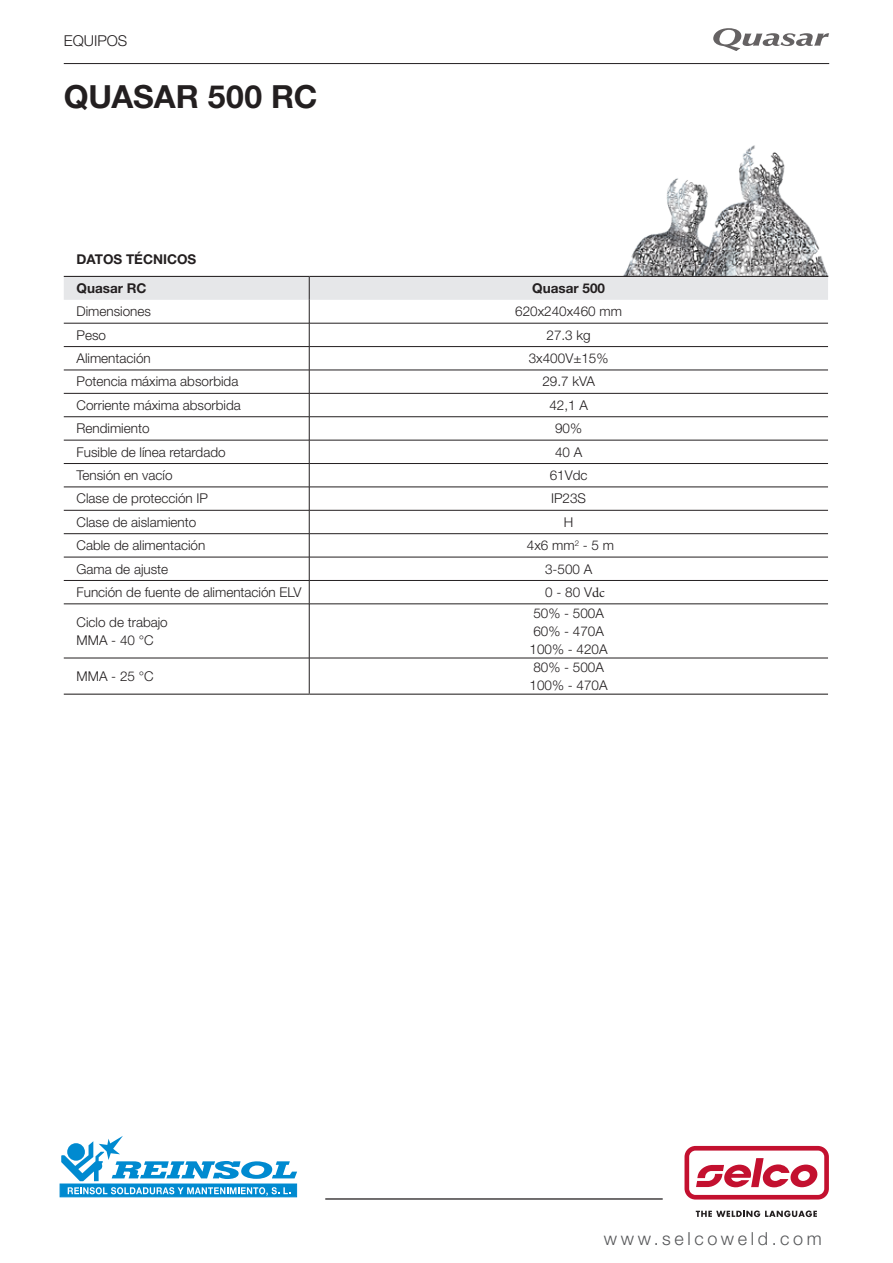
<style>
.page{position:relative;width:893px;height:1263px;background:#fff}
.page>*{position:absolute;margin:0;border:0;box-sizing:border-box;transform-origin:0 0}
.t1{font:700 31.95px "Helvetica Neue LT Std";color:#231f20}
.t2{font:300 18px "Helvetica Neue LT Std";letter-spacing:.2em;color:#57585a}
.t3{font:300 15px "Helvetica Neue LT Std";color:#231f20}
.t4{font:300 13.5px "Helvetica Neue LT Std";color:#231f20}
.t5{font:700 13.5px "Helvetica Neue LT Std";color:#231f20}
.s1{font-family:"Minion Pro";font-weight:400}
</style>
<div class="page">
<img style="left:617px;top:178px;width:69px;height:98px">
<img style="left:686px;top:145px;width:143px;height:131px">
<hr style="left:64px;top:63px;width:765px;height:1px;background:#231f20">
<svg style="left:713px;top:28px;width:116px;height:23px"></svg>
<hr style="left:325px;top:1199px;width:338px;height:1px;background:#231f20">
<svg style="left:696px;top:1210px;width:121px;height:7px"></svg>
<svg style="left:684px;top:1146px;width:145px;height:53px"></svg>
<hr style="left:64px;top:604px;width:245px;height:1px;background:#231f20">
<hr style="left:309px;top:604px;width:519px;height:1px;background:#231f20">
<hr style="left:64px;top:658px;width:245px;height:1px;background:#231f20">
<hr style="left:309px;top:658px;width:519px;height:1px;background:#231f20">
<svg style="left:64px;top:276px;width:764px;height:328px"></svg>
<hr style="left:309px;top:604px;width:1px;height:54px;background:#231f20">
<hr style="left:309px;top:658px;width:1px;height:36px;background:#231f20">
<hr style="left:64px;top:694px;width:245px;height:1px;background:#231f20">
<hr style="left:309px;top:694px;width:519px;height:1px;background:#231f20">
<div style="left:60px;top:1184px;width:237px;height:13px;background:#008ad0;border:1px solid #008ad0"></div>
<svg style="left:68px;top:1187px;width:222px;height:9px"></svg>
<svg style="left:61px;top:1136px;width:236px;height:45px"></svg>
<div style="left:67px;top:1143px;width:18px;height:18px;background:#008ad0;border-radius:50%"></div>
<p class="t3" style="left:64px;top:31px;width:65px">EQUIPOS</p>
<p class="t1" style="left:64px;top:77px;width:255px">QUASAR 500 RC</p>
<p class="t5" style="left:77px;top:251px;width:121px">DATOS TÉCNICOS</p>
<p class="t5" style="left:77px;top:280px;width:72px">Quasar RC</p>
<p class="t5" style="left:532px;top:280px;width:74px">Quasar 500</p>
<p class="t4" style="left:77px;top:303px;width:76px">Dimensiones</p>
<p class="t4" style="left:515px;top:303px;width:108px">620x240x460 mm</p>
<p class="t4" style="left:77px;top:327px;width:31px">Peso</p>
<p class="t4" style="left:546px;top:327px;width:46px">27.3 kg</p>
<p class="t4" style="left:77px;top:350px;width:76px">Alimentación</p>
<p class="t4" style="left:529px;top:350px;width:81px">3x400V±15%</p>
<p class="t4" style="left:77px;top:373px;width:163px">Potencia máxima absorbida</p>
<p class="t4" style="left:542px;top:373px;width:54px">29.7 kVA</p>
<p class="t4" style="left:77px;top:397px;width:166px">Corriente máxima absorbida</p>
<p class="t4" style="left:549px;top:397px;width:40px">42,1 A</p>
<p class="t4" style="left:77px;top:420px;width:75px">Rendimiento</p>
<p class="t4" style="left:555px;top:420px;width:29px">90%</p>
<p class="t4" style="left:77px;top:444px;width:151px">Fusible de línea retardado</p>
<p class="t4" style="left:555px;top:444px;width:29px">40 A</p>
<p class="t4" style="left:77px;top:467px;width:98px">Tensión en vacío</p>
<p class="t4" style="left:550px;top:467px;width:39px">61Vdc</p>
<p class="t4" style="left:77px;top:490px;width:133px">Clase de protección IP</p>
<p class="t4" style="left:551px;top:490px;width:37px">IP23S</p>
<p class="t4" style="left:77px;top:514px;width:121px">Clase de aislamiento</p>
<p class="t4" style="left:564px;top:514px;width:11px">H</p>
<p class="t4" style="left:77px;top:537px;width:130px">Cable de alimentación</p>
<p class="t4" style="left:527px;top:537px;width:89px">4x6 mm<sup>2</sup> - 5 m</p>
<p class="t4" style="left:77px;top:560px;width:93px">Gama de ajuste</p>
<p class="t4" style="left:545px;top:560px;width:49px">3-500 A</p>
<p class="t4" style="left:77px;top:584px;width:227px">Función de fuente de alimentación ELV</p>
<p class="t4" style="left:545px;top:584px;width:61px">0 - 80 V<span class="s1">dc</span></p>
<p class="t4" style="left:77px;top:614px;width:93px">Ciclo de trabajo</p>
<p class="t4" style="left:77px;top:632px;width:79px">MMA - 40 °C</p>
<p class="t4" style="left:533px;top:605px;width:72px">50% - 500A</p>
<p class="t4" style="left:533px;top:623px;width:72px">60% - 470A</p>
<p class="t4" style="left:530px;top:641px;width:80px">100% - 420A</p>
<p class="t4" style="left:77px;top:668px;width:79px">MMA - 25 °C</p>
<p class="t4" style="left:533px;top:659px;width:72px">80% - 500A</p>
<p class="t4" style="left:530px;top:677px;width:80px">100% - 470A</p>
<p class="t2" style="left:604px;top:1227px;width:219px">www.selcoweld.com</p>
</div>
